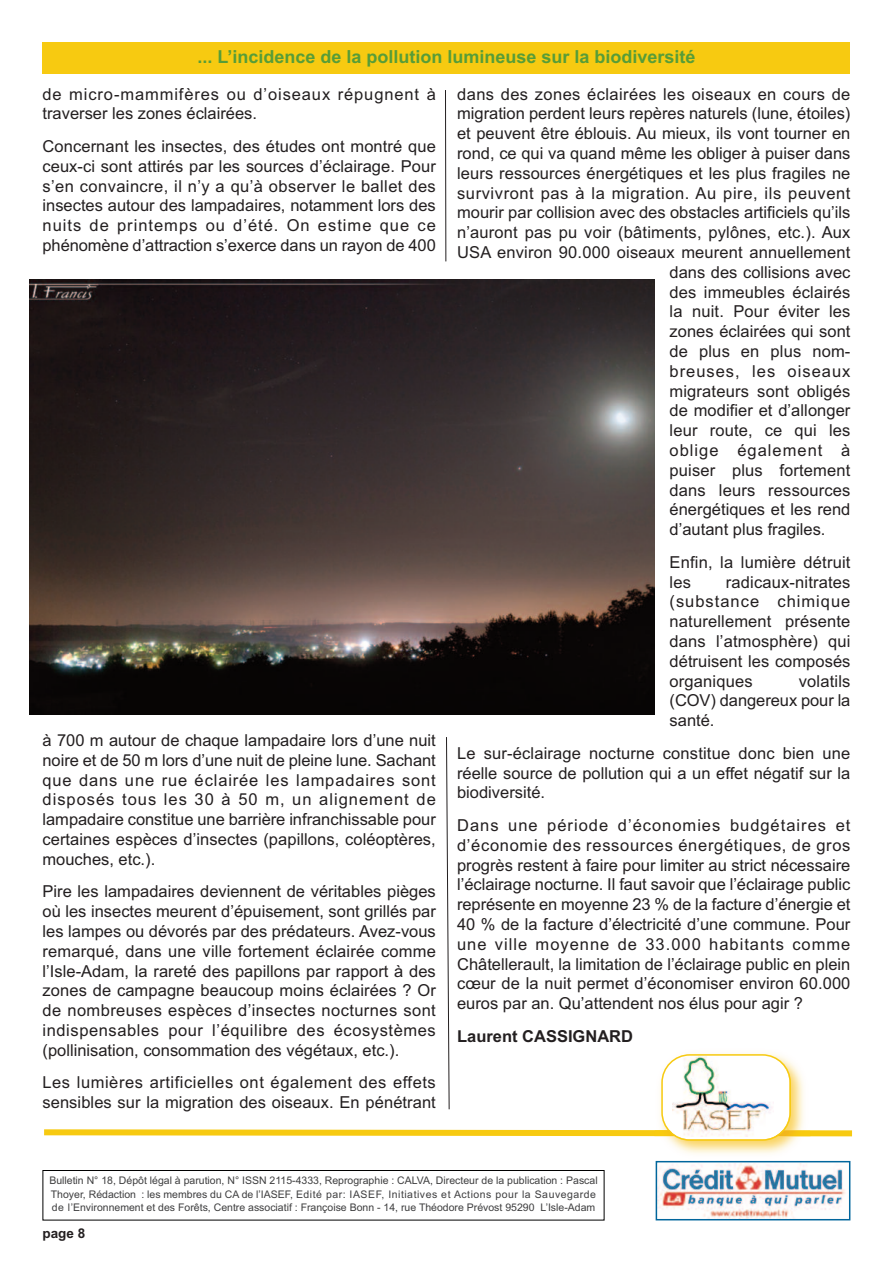
<style>
.page{position:relative;width:893px;height:1263px;background:#fff}
.page>*{position:absolute;margin:0;border:0;box-sizing:border-box;transform-origin:0 0}
.t1{font:700 18px "Arial";color:#579d38}
.t2{font:16.5px/19.8px "Arial";letter-spacing:.005em;color:#231f20;text-align:justify}
.t3{font:16.5px/19.8px "Arial";letter-spacing:.025em;color:#231f20}
.t4{font:16.5px/19.8px "Arial";letter-spacing:.055em;color:#231f20}
.t5{font:16.5px "Arial";letter-spacing:.035em;color:#231f20}
.t6{font:16.5px "Arial";letter-spacing:.06em;color:#231f20}
.t7{font:700 16.5px "Arial";color:#231f20}
.t8{font:700 13.5px "Arial";color:#231f20}
.t9{font:10.5px/13.5px "Arial";color:#3e3e3f}
</style>
<div class="page">
<img style="left:29px;top:279px;width:626px;height:435px">
<div style="left:43px;top:43px;width:807px;height:31px;background:#f7ca11"></div>
<div style="left:43px;top:1170px;width:561px;height:50px;border:1px solid #000"></div>
<img style="left:659px;top:1164px;width:186px;height:53px">
<div style="left:656px;top:1161px;width:194px;height:59px;border:2px solid #01669c"></div>
<hr style="left:445px;top:90px;width:1px;height:171px;background:#231f20">
<svg style="left:44px;top:737px;width:809px;height:404px"></svg>
<p class="t1" style="left:197px;top:46px;width:500px">... L’incidence de la pollution lumineuse sur la biodiversité</p>
<p class="t4" style="left:43px;top:84px;width:395px">de micro-mammifères ou d’oiseaux répugnent à traverser les zones éclairées.</p>
<p class="t2" style="left:43px;top:136px;width:395px">Concernant les insectes, des études ont montré que ceux-ci sont attirés par les sources d’éclairage. Pour s’en convaincre, il n’y a qu’à observer le ballet des insectes autour des lampadaires, notamment lors des nuits de printemps ou d’été. On estime que ce phénomène d’attraction s’exerce dans un rayon de 400</p>
<p class="t2" style="left:43px;top:730px;width:395px">à 700 m autour de chaque lampadaire lors d’une nuit noire et de 50 m lors d’une nuit de pleine lune. Sachant que dans une rue éclairée les lampadaires sont disposés tous les 30 à 50 m, un alignement de lampadaire constitue une barrière infranchissable pour certaines espèces d’insectes (papillons, coléoptères, mouches, etc.).</p>
<p class="t2" style="left:43px;top:882px;width:395px">Pire les lampadaires deviennent de véritables pièges où les insectes meurent d’épuisement, sont grillés par les lampes ou dévorés par des prédateurs. Avez-vous remarqué, dans une ville fortement éclairée comme l’Isle-Adam, la rareté des papillons par rapport à des zones de campagne beaucoup moins éclairées ? Or de nombreuses espèces d’insectes nocturnes sont indispensables pour l’équilibre des écosystèmes (pollinisation, consommation des végétaux, etc.).</p>
<p class="t3" style="left:43px;top:1073px;width:395px">Les lumières artificielles ont également des effets sensibles sur la migration des oiseaux. En pénétrant</p>
<p class="t3" style="left:457px;top:84px;width:395px">dans des zones éclairées les oiseaux en cours de</p>
<p class="t2" style="left:457px;top:104px;width:395px">migration perdent leurs repères naturels (lune, étoiles)</p>
<p class="t2" style="left:457px;top:124px;width:395px">et peuvent être éblouis. Au mieux, ils vont tourner en</p>
<p class="t2" style="left:457px;top:143px;width:395px">rond, ce qui va quand même les obliger à puiser dans</p>
<p class="t2" style="left:457px;top:163px;width:395px">leurs ressources énergétiques et les plus fragiles ne</p>
<p class="t5" style="left:457px;top:183px;width:395px">survivront pas à la migration. Au pire, ils peuvent</p>
<p class="t2" style="left:457px;top:203px;width:395px">mourir par collision avec des obstacles artificiels qu’ils</p>
<p class="t2" style="left:457px;top:223px;width:395px">n’auront pas pu voir (bâtiments, pylônes, etc.). Aux</p>
<p class="t2" style="left:457px;top:242px;width:395px">USA environ 90.000 oiseaux meurent annuellement</p>
<p class="t2" style="left:670px;top:262px;width:182px">dans des collisions avec</p>
<p class="t2" style="left:670px;top:282px;width:182px">des immeubles éclairés</p>
<p class="t2" style="left:670px;top:302px;width:182px">la nuit. Pour éviter les</p>
<p class="t2" style="left:670px;top:322px;width:182px">zones éclairées qui sont</p>
<p class="t2" style="left:670px;top:341px;width:182px">de plus en plus nom-</p>
<p class="t6" style="left:670px;top:361px;width:182px">breuses, les oiseaux</p>
<p class="t2" style="left:670px;top:381px;width:182px">migrateurs sont obligés</p>
<p class="t2" style="left:670px;top:401px;width:182px">de modifier et d’allonger</p>
<p class="t2" style="left:670px;top:421px;width:182px">leur route, ce qui les</p>
<p class="t6" style="left:670px;top:441px;width:182px">oblige également à</p>
<p class="t2" style="left:670px;top:460px;width:182px">puiser plus fortement</p>
<p class="t2" style="left:670px;top:480px;width:182px">dans leurs ressources</p>
<p class="t2" style="left:670px;top:500px;width:182px">énergétiques et les rend</p>
<p class="t2" style="left:670px;top:520px;width:157px">d’autant plus fragiles.</p>
<p class="t2" style="left:670px;top:552px;width:182px">Enfin, la lumière détruit les</p>
<p class="t2" style="left:670px;top:572px;width:182px;text-indent:56px">radicaux-nitrates (substance chimique naturellement présente dans l’atmosphère) qui détruisent les composés organiques</p>
<p class="t2" style="left:670px;top:671px;width:182px;text-indent:129px">volatils (COV) dangereux pour la santé.</p>
<p class="t2" style="left:457px;top:743px;width:395px">Le sur-éclairage nocturne constitue donc bien une réelle source de pollution qui a un effet négatif sur la biodiversité.</p>
<p class="t2" style="left:457px;top:815px;width:395px">Dans une période d’économies budgétaires et d’économie des ressources énergétiques, de gros progrès restent à faire pour limiter au strict nécessaire l’éclairage nocturne. Il faut savoir que l’éclairage public représente en moyenne 23 % de la facture d’énergie et 40 % de la facture d’électricité d’une commune. Pour une ville moyenne de 33.000 habitants comme Châtellerault, la limitation de l’éclairage public en plein cœur de la nuit permet d’économiser environ 60.000 euros par an. Qu’attendent nos élus pour agir ?</p>
<p class="t7" style="left:457px;top:1026px;width:178px">Laurent CASSIGNARD</p>
<p class="t9" style="left:49px;top:1174px;width:550px">Bulletin N° 18, Dépôt légal à parution, N° ISSN 2115-4333, Reprographie : CALVA, Directeur de la publication : Pascal<br>Thoyer, Rédaction : les membres du CA de l’IASEF, Edité par: IASEF, Initiatives et Actions pour la Sauvegarde de l’Environnement et des Forêts, Centre associatif : Françoise Bonn - 14, rue Théodore Prévost 95290 L’Isle-Adam</p>
<p class="t8" style="left:43px;top:1225px;width:44px">page 8</p>
</div>
